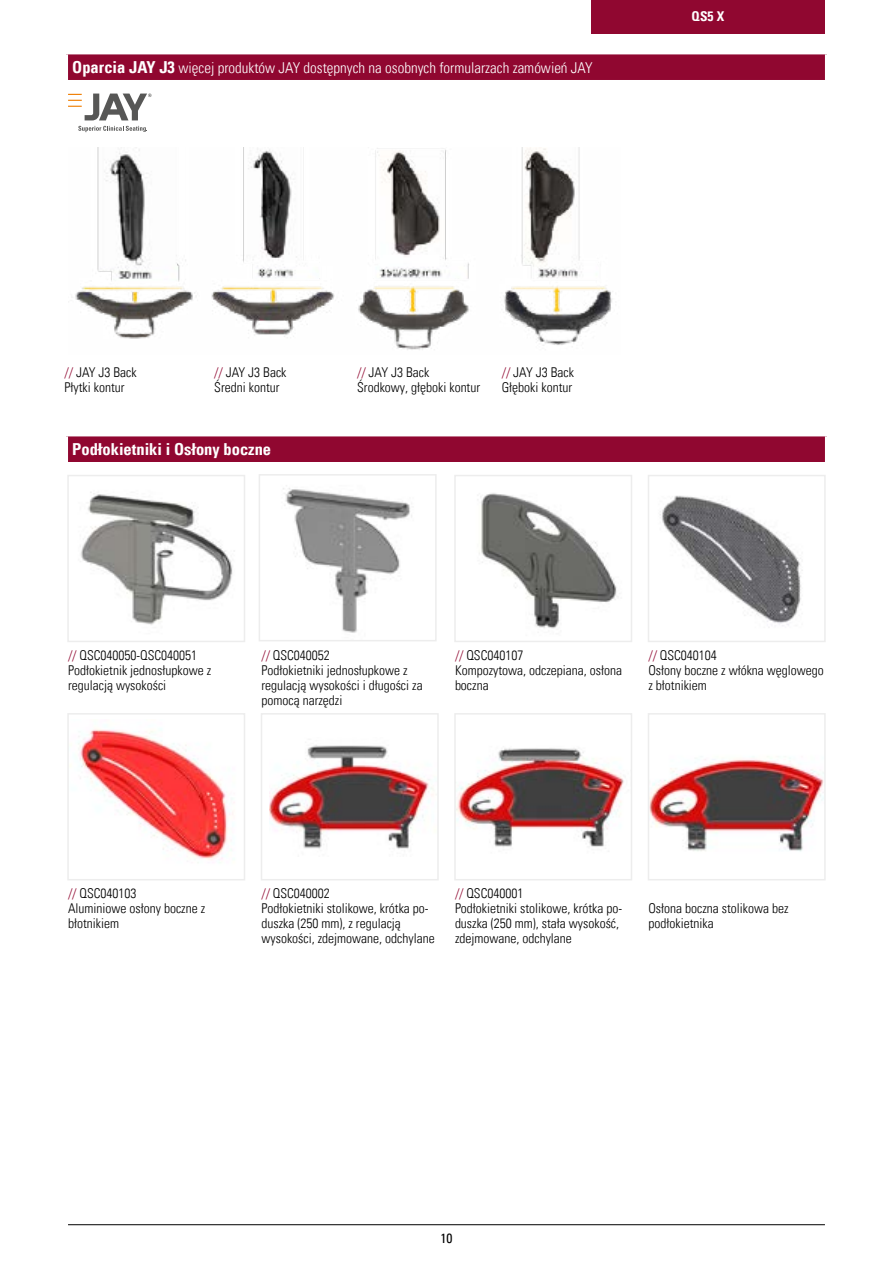
<style>
.page{position:relative;width:893px;height:1263px;background:#fff}
.page>*{position:absolute;margin:0;border:0;box-sizing:border-box;transform-origin:0 0}
.t1{font:16.5px "Univers Com 67 Bold Cond";color:#fff}
.t2{font:15px "Univers Com 47 Light Cond";color:#fff}
.t3{font:13.5px/15px "Univers Com 47 Light Cond";color:#000}
.t4{font:13.5px "Univers Com 67 Bold Cond";color:#fff}
.t5{font:condensed 13.5px "Univers Com 57";color:#000}
.s1{font-family:"Univers Com 67 Bold Cond";font-size:16.5px}
.s2{color:#900730}
</style>
<div class="page">
<img style="left:80px;top:492px;width:153px;height:133px">
<div style="left:67px;top:475px;width:178px;height:167px;border:2px solid #ededed"></div>
<img style="left:78px;top:729px;width:157px;height:134px">
<div style="left:67px;top:713px;width:178px;height:167px;border:2px solid #ededed"></div>
<img style="left:75px;top:148px;width:537px;height:202px">
<img style="left:660px;top:495px;width:143px;height:131px">
<div style="left:648px;top:475px;width:178px;height:167px;border:2px solid #ededed"></div>
<img style="left:651px;top:756px;width:172px;height:96px">
<div style="left:648px;top:713px;width:178px;height:167px;border:2px solid #ededed"></div>
<img style="left:479px;top:493px;width:139px;height:136px">
<div style="left:454px;top:475px;width:178px;height:167px;border:2px solid #ededed"></div>
<img style="left:457px;top:748px;width:167px;height:99px">
<div style="left:454px;top:713px;width:178px;height:167px;border:2px solid #ededed"></div>
<img style="left:283px;top:488px;width:129px;height:145px">
<div style="left:259px;top:474px;width:178px;height:167px;border:2px solid #ededed"></div>
<img style="left:270px;top:745px;width:163px;height:104px">
<div style="left:261px;top:713px;width:178px;height:167px;border:2px solid #ededed"></div>
<div style="left:66px;top:53px;width:761px;height:29px;background:#900730"></div>
<hr style="left:65px;top:51px;width:763px;height:3px;background:#fff">
<hr style="left:65px;top:54px;width:3px;height:26px;background:#fff">
<hr style="left:825px;top:54px;width:3px;height:26px;background:#fff">
<hr style="left:65px;top:80px;width:763px;height:3px;background:#fff">
<div style="left:66px;top:435px;width:761px;height:29px;background:#900730"></div>
<hr style="left:65px;top:433px;width:763px;height:3px;background:#fff">
<hr style="left:65px;top:436px;width:3px;height:26px;background:#fff">
<hr style="left:825px;top:436px;width:3px;height:26px;background:#fff">
<hr style="left:65px;top:462px;width:763px;height:3px;background:#fff">
<svg style="left:68px;top:94px;width:83px;height:26px"></svg>
<svg style="left:78px;top:126px;width:69px;height:6px"></svg>
<div style="left:591px;top:0;width:234px;height:34px;background:#900730"></div>
<hr style="left:68px;top:1224px;width:757px;height:1px;background:#000">
<p class="t2" style="left:72px;top:59px;width:522px"><span class="s1">Oparcia JAY J3</span> więcej produktów JAY dostępnych na osobnych formularzach zamówień JAY</p>
<p class="t4" style="left:692px;top:8px;width:34px">QS5 X</p>
<p class="t3" style="left:65px;top:365px;width:74px"><span class="s2">//</span> JAY J3 Back<br>Płytki kontur</p>
<p class="t3" style="left:214px;top:365px;width:74px"><span class="s2">//</span> JAY J3 Back<br>Średni kontur</p>
<p class="t3" style="left:357px;top:365px;width:124px"><span class="s2">//</span> JAY J3 Back<br>Środkowy, głęboki kontur</p>
<p class="t3" style="left:502px;top:365px;width:74px"><span class="s2">//</span> JAY J3 Back<br>Głęboki kontur</p>
<p class="t1" style="left:72px;top:439px;width:200px">Podłokietniki i Osłony boczne</p>
<p class="t3" style="left:68px;top:647px;width:145px"><span class="s2">//</span> QSC040050-QSC040051<br>Podłokietnik jednosłupkowe z regulacją wysokości</p>
<p class="t3" style="left:261px;top:647px;width:163px"><span class="s2">//</span> QSC040052<br>Podłokietniki jednosłupkowe z regulacją wysokości i długości za pomocą narzędzi</p>
<p class="t3" style="left:455px;top:647px;width:169px"><span class="s2">//</span> QSC040107<br>Kompozytowa, odczepiana, osłona boczna</p>
<p class="t3" style="left:648px;top:647px;width:177px"><span class="s2">//</span> QSC040104<br>Osłony boczne z włókna węglowego z błotnikiem</p>
<p class="t3" style="left:68px;top:886px;width:139px"><span class="s2">//</span> QSC040103<br>Aluminiowe osłony boczne z błotnikiem</p>
<p class="t3" style="left:261px;top:886px;width:175px"><span class="s2">//</span> QSC040002<br>Podłokietniki stolikowe, krótka po&shy;duszka (250 mm), z regulacją wysokości, zdejmowane, odchylane</p>
<p class="t3" style="left:455px;top:886px;width:169px"><span class="s2">//</span> QSC040001<br>Podłokietniki stolikowe, krótka po&shy;duszka (250 mm), stała wysokość, zdejmowane, odchylane</p>
<p class="t3" style="left:648px;top:901px;width:142px">Osłona boczna stolikowa bez podłokietnika</p>
<p class="t5" style="left:440px;top:1229px;width:13px">10</p>
</div>
